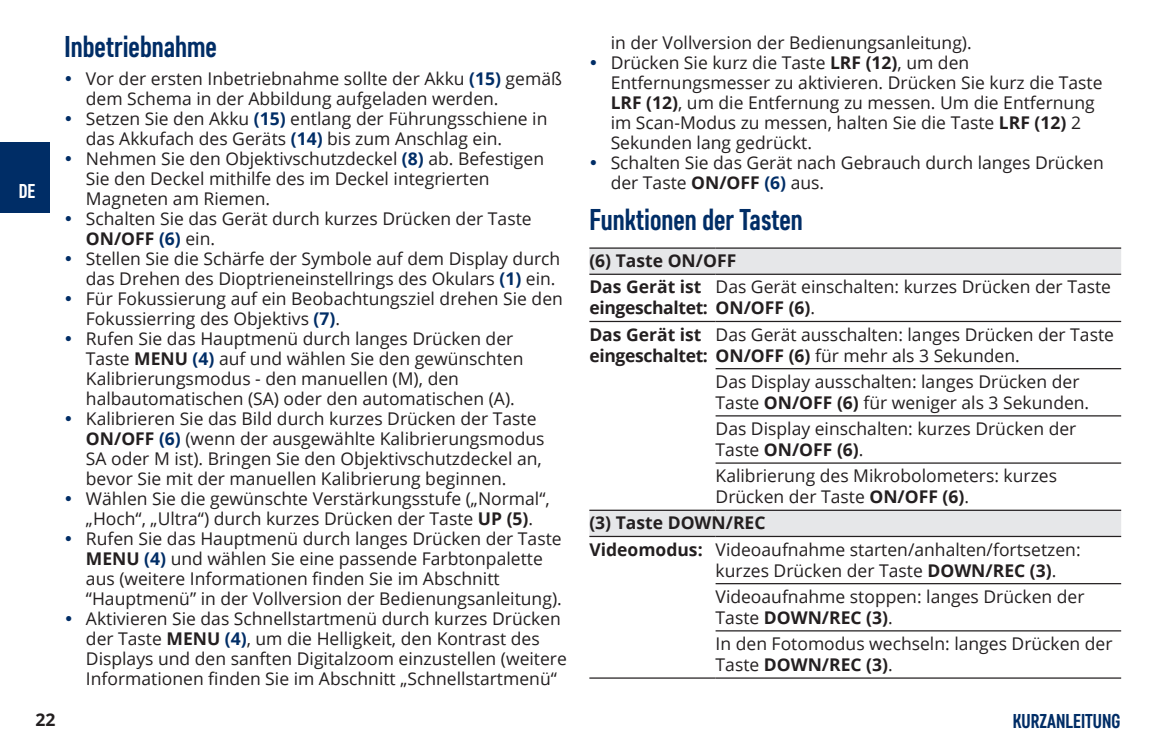
<style>
.page{position:relative;width:1170px;height:745px;background:#fff}
.page>*{position:absolute;margin:0;border:0;box-sizing:border-box;transform-origin:0 0}
.t1{font:700 30px "Core Sans D57 Cn";color:#002d66}
.t2{font:700 20px "Core Sans D57 Cn";color:#002d66}
.t3{font:700 20px "Core Sans D57 Cn";color:#fff}
.t4{font:17.5px/20px "Open Sans";color:#231f20}
.t5{font:700 17.5px/21px "Open Sans";letter-spacing:-.02em;color:#231f20}
.t6{font:700 17.5px/26.2px "Open Sans";color:#231f20}
.s1{font-weight:700;color:#002d66}
.s2{font-weight:700}
.s3{font-weight:400}
</style>
<div class="page">
<div style="left:0;top:142px;width:50px;height:71px;background:#002d66"></div>
<svg style="left:589px;top:248px;width:532px;height:287px"></svg>
<hr style="left:589px;top:247px;width:126px;height:1px;background:#231f20">
<hr style="left:715px;top:247px;width:406px;height:1px;background:#231f20">
<hr style="left:589px;top:273px;width:126px;height:2px;background:#231f20">
<hr style="left:715px;top:273px;width:406px;height:2px;background:#231f20">
<hr style="left:589px;top:320px;width:126px;height:2px;background:#231f20">
<hr style="left:715px;top:320px;width:406px;height:2px;background:#231f20">
<hr style="left:715px;top:368px;width:406px;height:1px;background:#231f20">
<hr style="left:715px;top:415px;width:406px;height:1px;background:#231f20">
<hr style="left:715px;top:462px;width:406px;height:1px;background:#231f20">
<hr style="left:589px;top:509px;width:126px;height:1px;background:#231f20">
<hr style="left:715px;top:509px;width:406px;height:1px;background:#231f20">
<hr style="left:589px;top:535px;width:126px;height:1px;background:#231f20">
<hr style="left:715px;top:535px;width:406px;height:1px;background:#231f20">
<hr style="left:715px;top:582px;width:406px;height:2px;background:#231f20">
<hr style="left:715px;top:629px;width:406px;height:2px;background:#231f20">
<hr style="left:589px;top:677px;width:126px;height:1px;background:#231f20">
<hr style="left:715px;top:677px;width:406px;height:1px;background:#231f20">
<p class="t3" style="left:19px;top:179px;width:18px">DE</p>
<h1 class="t1" style="left:65px;top:29px;width:154px">Inbetriebnahme</h1>
<p class="t4" style="left:86px;top:68px;width:482px">Vor der ersten Inbetriebnahme sollte der Akku <span class="s1">(15)</span> gemäß dem Schema in der Abbildung aufgeladen werden.<br>Setzen Sie den Akku <span class="s1">(15)</span> entlang der Führungsschiene in das Akkufach des Geräts <span class="s1">(14)</span> bis zum Anschlag ein.<br>Nehmen Sie den Objektivschutzdeckel <span class="s1">(8)</span> ab. Befestigen Sie den Deckel mithilfe des im Deckel integrierten Magneten am Riemen.<br>Schalten Sie das Gerät durch kurzes Drücken der Taste <span class="s2">ON/OFF</span> <span class="s1">(6)</span> ein.<br>Stellen Sie die Schärfe der Symbole auf dem Display durch das Drehen des Dioptrieneinstellrings des Okulars <span class="s1">(1)</span> ein.<br>Für Fokussierung auf ein Beobachtungsziel drehen Sie den Fokussierring des Objektivs <span class="s1">(7)</span>.<br>Rufen Sie das Hauptmenü durch langes Drücken der<br>Taste <span class="s2">MENU</span> <span class="s1">(4)</span> auf und wählen Sie den gewünschten Kalibrierungsmodus - den manuellen (M), den halbautomatischen (SA) oder den automatischen (A).<br>Kalibrieren Sie das Bild durch kurzes Drücken der Taste <span class="s2">ON/OFF</span> <span class="s1">(6)</span> (wenn der ausgewählte Kalibrierungsmodus SA oder M ist). Bringen Sie den Objektivschutzdeckel an, bevor Sie mit der manuellen Kalibrierung beginnen.<br>Wählen Sie die gewünschte Verstärkungsstufe („Normal“, „Hoch“, „Ultra“) durch kurzes Drücken der Taste <span class="s2">UP (5)</span>.<br>Rufen Sie das Hauptmenü durch langes Drücken der Taste <span class="s2">MENU</span> <span class="s1">(4)</span> und wählen Sie eine passende Farbtonpalette aus (weitere Informationen finden Sie im Abschnitt “Hauptmenü” in der Vollversion der Bedienungsanleitung).<br>Aktivieren Sie das Schnellstartmenü durch kurzes Drücken der Taste <span class="s2">MENU</span> <span class="s1">(4)</span>, um die Helligkeit, den Kontrast des Displays und den sanften Digitalzoom einzustellen (weitere Informationen finden Sie im Abschnitt „Schnellstartmenü“</p>
<p class="t4" style="left:610px;top:32px;width:494px">in der Vollversion der Bedienungsanleitung).<br>Drücken Sie kurz die Taste <span class="s2">LRF (12)</span>, um den Entfernungsmesser zu aktivieren. Drücken Sie kurz die Taste <span class="s2">LRF (12)</span>, um die Entfernung zu messen. Um die Entfernung im Scan-Modus zu messen, halten Sie die Taste <span class="s2">LRF (12)</span> 2<br>Sekunden lang gedrückt.<br>Schalten Sie das Gerät nach Gebrauch durch langes Drücken der Taste <span class="s2">ON/OFF</span> <span class="s1">(6)</span> aus.</p>
<h1 class="t1" style="left:589px;top:201px;width:215px">Funktionen der Tasten</h1>
<p class="t6" style="left:589px;top:247px;width:148px">(6) Taste ON/OFF<br>Das Gerät ist</p>
<p class="t5" style="left:589px;top:297px;width:227px">eingeschaltet: ON/OFF (6)<span class="s3">.</span></p>
<p class="t4" style="left:715px;top:276px;width:397px">Das Gerät einschalten: kurzes Drücken der Taste</p>
<p class="t5" style="left:589px;top:323px;width:432px">Das Gerät ist<br>eingeschaltet: ON/OFF (6) <span class="s3">für mehr als 3 Sekunden.</span></p>
<p class="t4" style="left:715px;top:323px;width:400px">Das Gerät ausschalten: langes Drücken der Taste</p>
<p class="t4" style="left:715px;top:370px;width:375px;line-height:21px">Das Display ausschalten: langes Drücken der<br>Taste <span class="s2">ON/OFF (6)</span> für weniger als 3 Sekunden.</p>
<p class="t4" style="left:715px;top:417px;width:362px;line-height:21px">Das Display einschalten: kurzes Drücken der<br>Taste <span class="s2">ON/OFF (6)</span>.</p>
<p class="t4" style="left:715px;top:464px;width:343px;line-height:21px">Kalibrierung des Mikrobolometers: kurzes<br>Drücken der Taste <span class="s2">ON/OFF (6)</span>.</p>
<p class="t4" style="left:589px;top:509px;width:493px;line-height:26.2px"><span class="s2">(3) Taste DOWN/REC<br>Videomodus:</span> Videoaufnahme starten/anhalten/fortsetzen:</p>
<p class="t4" style="left:715px;top:556px;width:370px;line-height:26.2px">kurzes Drücken der Taste <span class="s2">DOWN/REC (3)</span>.<br>Videoaufnahme stoppen: langes Drücken der</p>
<p class="t4" style="left:715px;top:603px;width:398px;line-height:26.2px">Taste <span class="s2">DOWN/REC (3)</span>.<br>In den Fotomodus wechseln: langes Drücken der</p>
<p class="t6" style="left:715px;top:650px;width:179px"><span class="s3">Taste</span> DOWN/REC (3)<span class="s3">.</span></p>
<p class="t6" style="left:35px;top:706px;width:21px">22</p>
<p class="t2" style="left:1012px;top:708px;width:109px">KURZANLEITUNG</p>
</div>
